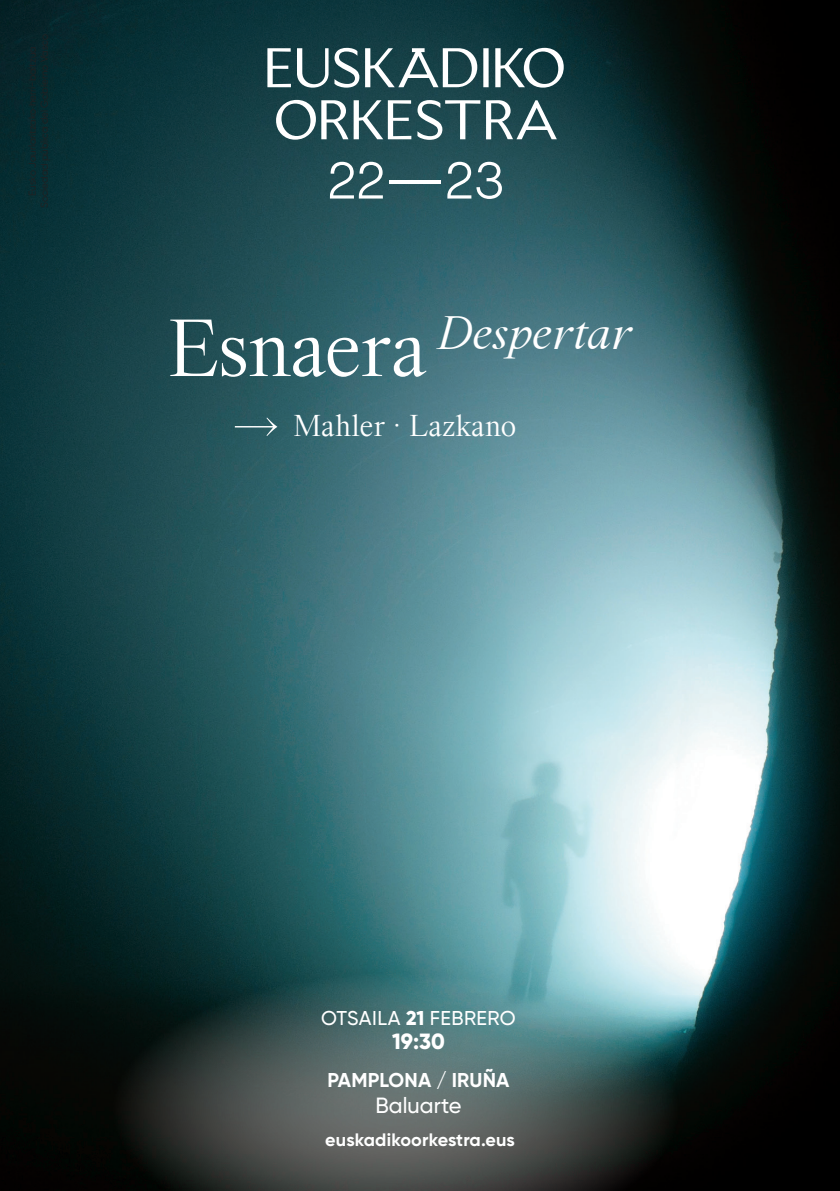
<style>
.page{position:relative;width:840px;height:1191px;background:#fff}
.page>*{position:absolute;margin:0;border:0;box-sizing:border-box;transform-origin:0 0}
.t1{font:300 52px "Roobert";color:#fff}
.t2{font:italic 46.6px "WT Kormelink";letter-spacing:-.035em;color:#fff}
.t3{font:30px "WT Kormelink";letter-spacing:-.01em;color:#fff}
.t4{font:500 22px "Gilroy";color:#fff}
.t5{font:800 22px "Gilroy";color:#fff}
.t6{font:500 20px "Gilroy";letter-spacing:.02em;color:#fff}
.t7{font:700 20px "Gilroy";letter-spacing:.01em;color:#fff}
.t8{font:700 18px "Gilroy";letter-spacing:.01em;color:#fff}
.s1{font-style:normal;font-size:80px}
.s2{font-weight:800}
</style>
<div class="page">
<img style="left:0;top:0;width:839px;height:1191px">
<svg style="left:111px;top:972px;width:569px;height:219px;background:#415555"></svg>
<svg style="left:267px;top:48px;width:296px;height:92px"></svg>
<hr style="left:388px;top:181px;width:52px;height:3px;background:#fff">
<svg style="left:235px;top:417px;width:42px;height:19px"></svg>
<h1 class="t1" style="left:327px;top:141px;width:178px">22 23</h1>
<h2 class="t2" style="left:167px;top:305px;width:466px"><span class="s1">Esnaera</span> Despertar</h2>
<h3 class="t3" style="left:293px;top:409px;width:224px">Mahler · Lazkano</h3>
<p class="t6" style="left:321px;top:1005px;width:196px">OTSAILA <span class="s2">21</span> FEBRERO</p>
<p class="t5" style="left:392px;top:1027px;width:54px">19:30</p>
<p class="t7" style="left:327px;top:1067px;width:183px">PAMPLONA / IRUÑA</p>
<p class="t4" style="left:375px;top:1091px;width:87px">Baluarte</p>
<p class="t8" style="left:325px;top:1128px;width:191px">euskadikoorkestra.eus</p>
</div>
